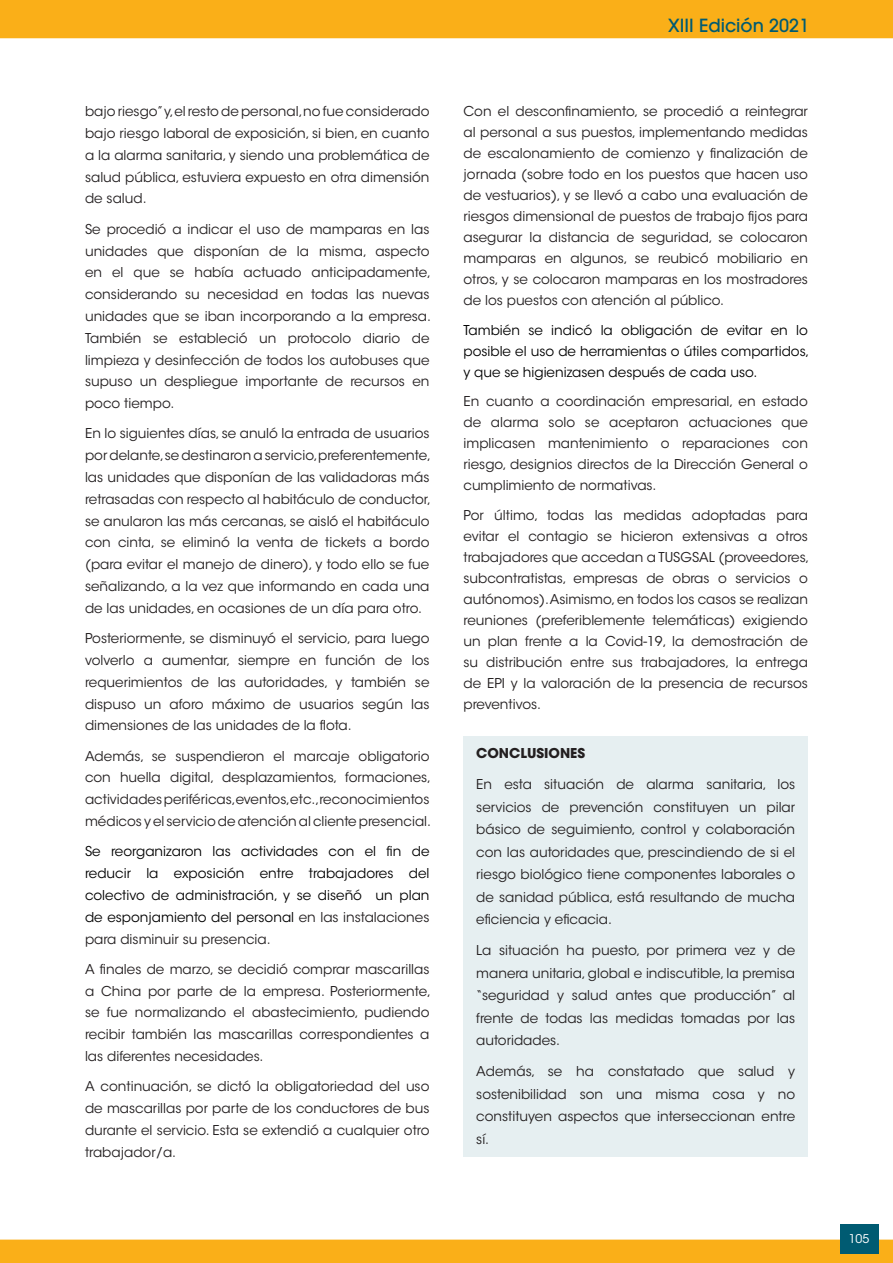
<style>
.page{position:relative;width:893px;height:1263px;background:#fff}
.page>*{position:absolute;margin:0;border:0;box-sizing:border-box;transform-origin:0 0}
.t1{font:500 18px "ITC Avant Garde Std";color:#005b72}
.t2{font:13.5px/21.8px "ITC Avant Garde Std";color:#231f20;text-align:justify}
.t3{font:13.5px/21.8px "ITC Avant Garde Std";color:#000;text-align:justify}
.t4{font:700 13.5px "ITC Avant Garde Std";color:#231f20}
.t5{font:12px "ITC Avant Garde Std";color:#fff}
.s1{color:#231f20}
</style>
<div class="page">
<div style="left:0;top:1239px;width:893px;height:24px;background:#faaf18"></div>
<div style="left:0;top:0;width:893px;height:38px;background:#faaf18"></div>
<div style="left:840px;top:1224px;width:38px;height:29px;background:#005b72"></div>
<div style="left:463px;top:736px;width:345px;height:421px;background:#e6eff1"></div>
<p class="t2" style="left:85px;top:101px;width:346px">bajo riesgo” y,el resto de personal,no fue considerado bajo riesgo laboral de exposición, si bien, en cuanto a la alarma sanitaria, y siendo una problemática de salud pública, estuviera expuesto en otra dimensión de salud.</p>
<p class="t2" style="left:85px;top:218px;width:347px">Se procedió a indicar el uso de mamparas en las unidades que disponían de la misma, aspecto en el que se había actuado anticipadamente, considerando su necesidad en todas las nuevas unidades que se iban incorporando a la empresa.<br>También se estableció un protocolo diario de limpieza y desinfección de todos los autobuses que supuso un despliegue importante de recursos en poco tiempo.</p>
<p class="t2" style="left:85px;top:423px;width:347px;text-align:left">En lo siguientes días, se anuló la entrada de usuarios por delante,se destinaron a servicio,preferentemente, las unidades que disponían de las validadoras más retrasadas con respecto al habitáculo de conductor, se anularon las más cercanas, se aisló el habitáculo con cinta, se eliminó la venta de tickets a bordo (para evitar el manejo de dinero), y todo ello se fue señalizando, a la vez que informando en cada una de las unidades, en ocasiones de un día para otro.</p>
<p class="t2" style="left:85px;top:627px;width:346px">Posteriormente, se disminuyó el servicio, para luego volverlo a aumentar, siempre en función de los requerimientos de las autoridades, y también se dispuso un aforo máximo de usuarios según las dimensiones de las unidades de la flota.</p>
<p class="t2" style="left:85px;top:745px;width:348px;text-align:left">Además, se suspendieron el marcaje obligatorio con huella digital, desplazamientos, formaciones, actividades periféricas,eventos,etc.,reconocimientos médicos y el servicio de atención al cliente presencial.</p>
<p class="t3" style="left:85px;top:841px;width:346px">Se reorganizaron las actividades con el fin de reducir la exposición entre trabajadores del colectivo de administración, y se diseñó un plan de esponjamiento del personal <span class="s1">en las instalaciones para disminuir su presencia.</span></p>
<p class="t2" style="left:85px;top:958px;width:347px">A finales de marzo, se decidió comprar mascarillas a China por parte de la empresa. Posteriormente, se fue normalizando el abastecimiento, pudiendo recibir también las mascarillas correspondientes a las diferentes necesidades.</p>
<p class="t2" style="left:85px;top:1076px;width:346px">A continuación, se dictó la obligatoriedad del uso de mascarillas por parte de los conductores de bus durante el servicio. Esta se extendió a cualquier otro trabajador/a.</p>
<h1 class="t1" style="left:668px;top:14px;width:143px">XIII Edición 2021</h1>
<p class="t2" style="left:463px;top:101px;width:346px;line-height:21px">Con el desconfinamiento, se procedió a reintegrar al personal a sus puestos, implementando medidas de escalonamiento de comienzo y finalización de jornada (sobre todo en los puestos que hacen uso de vestuarios), y se llevó a cabo una evaluación de riesgos dimensional de puestos de trabajo fijos para asegurar la distancia de seguridad, se colocaron mamparas en algunos, se reubicó mobiliario en otros, y se colocaron mamparas en los mostradores de los puestos con atención al público.</p>
<p class="t3" style="left:463px;top:320px;width:348px;line-height:21px">También se indicó la obligación de evitar en lo posible el uso de herramientas o útiles compartidos, y que se higienizasen después de cada uso.</p>
<p class="t2" style="left:463px;top:391px;width:346px;line-height:21px">En cuanto a coordinación empresarial, en estado de alarma solo se aceptaron actuaciones que implicasen mantenimiento o reparaciones con riesgo, designios directos de la Dirección General o cumplimiento de normativas.</p>
<p class="t2" style="left:463px;top:505px;width:348px;line-height:21px;text-align:left">Por último, todas las medidas adoptadas para evitar el contagio se hicieron extensivas a otros trabajadores que accedan a TUSGSAL (proveedores, subcontratistas, empresas de obras o servicios o autónomos).Asimismo, en todos los casos se realizan reuniones (preferiblemente telemáticas) exigiendo un plan frente a la Covid-19, la demostración de su distribución entre sus trabajadores, la entrega de EPI y la valoración de la presencia de recursos preventivos.</p>
<p class="t4" style="left:476px;top:745px;width:110px">CONCLUSIONES</p>
<p class="t2" style="left:476px;top:773px;width:320px;line-height:22.5px">En esta situación de alarma sanitaria, los servicios de prevención constituyen un pilar básico de seguimiento, control y colaboración con las autoridades que, prescindiendo de si el riesgo biológico tiene componentes laborales o de sanidad pública, está resultando de mucha eficiencia y eficacia.</p>
<p class="t2" style="left:476px;top:939px;width:320px;line-height:22.5px">La situación ha puesto, por primera vez y de manera unitaria, global e indiscutible, la premisa “seguridad y salud antes que producción” al frente de todas las medidas tomadas por las autoridades.</p>
<p class="t2" style="left:476px;top:1060px;width:320px;line-height:22.5px">Además, se ha constatado que salud y sostenibilidad son una misma cosa y no constituyen aspectos que interseccionan entre sí.</p>
<p class="t5" style="left:849px;top:1231px;width:22px">105</p>
</div>
